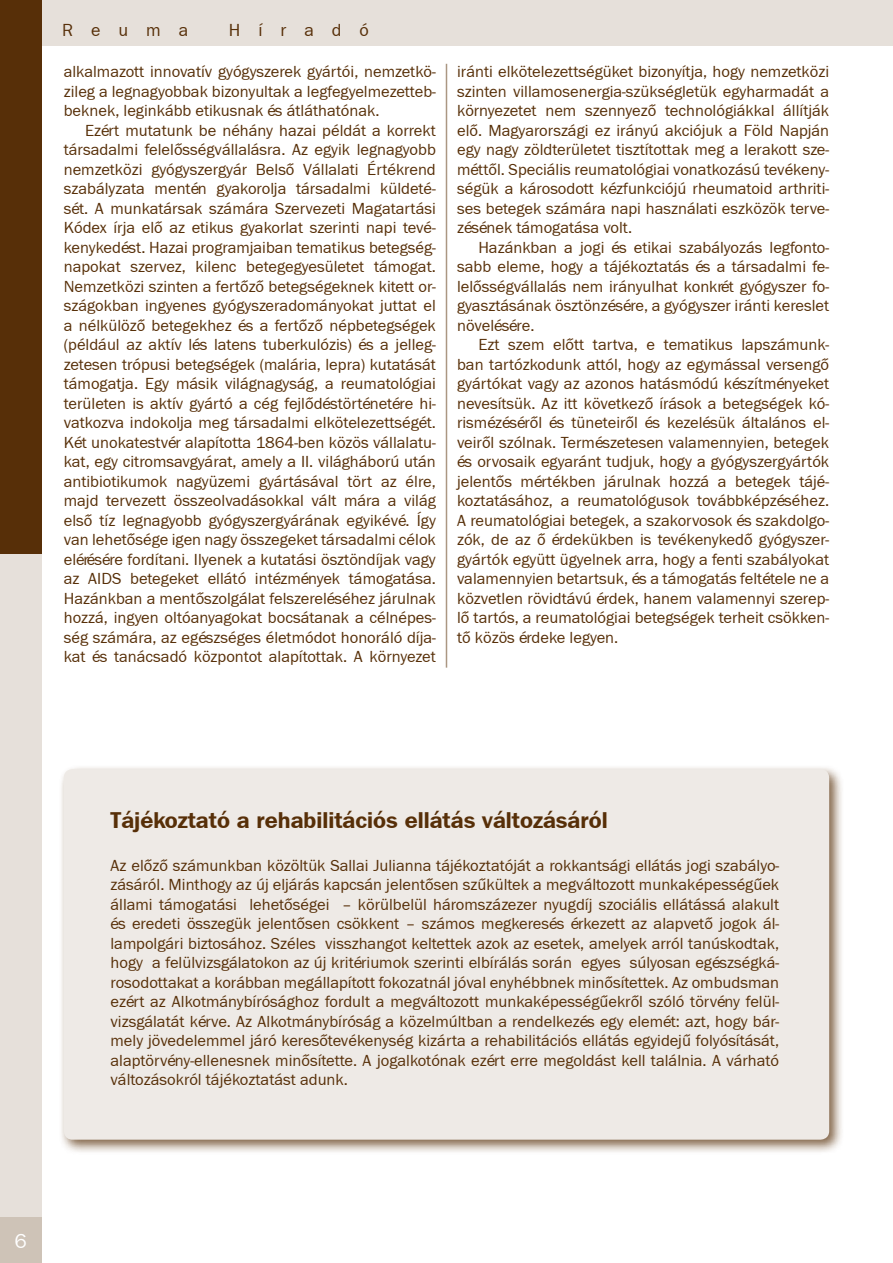
<style>
.page{position:relative;width:893px;height:1263px;background:#fff}
.page>*{position:absolute;margin:0;border:0;box-sizing:border-box;transform-origin:0 0}
.t1{font:22.5px "Franklin Gothic PFL Bold";color:#572f08}
.t2{font:21px "Franklin Gothic PFL Normal";color:#fff}
.t3{font:18px "Franklin Gothic PFL Normal";letter-spacing:1em;color:#572f08}
.t4{font:16.5px/19.5px "Franklin Gothic PFL Normal";color:#572f08;text-align:justify}
</style>
<div class="page">
<div style="left:40px;top:0;width:853px;height:46px;background:#e6e0da"></div>
<div style="left:0;top:1217px;width:42px;height:46px;background:#cec3b7"></div>
<div style="left:0;top:0;width:42px;height:555px;background:#572f08"></div>
<div style="left:0;top:554px;width:42px;height:663px;background:#e6e0da"></div>
<div style="left:59px;top:764px;width:785px;height:391px;background:#572f08;opacity:.75"></div>
<div style="left:64px;top:769px;width:765px;height:371px;background:#eeeae6;border-radius:9px"></div>
<hr style="left:446px;top:64px;width:1px;height:604px;background:#ab9783">
<p class="t3" style="left:62px;top:19px;width:127px">Reuma</p>
<p class="t3" style="left:229px;top:19px;width:142px">Híradó</p>
<p class="t4" style="left:64px;top:61px;width:374px">alkalmazott innovatív gyógyszerek gyártói, nemzetkö&shy;zileg a legnagyobbak bizonyultak a legfegyelmezetteb&shy;beknek, leginkább etikusnak és átláthatónak.</p>
<p class="t4" style="left:64px;top:120px;width:374px;text-indent:21px">Ezért mutatunk be néhány hazai példát a korrekt társadalmi felelősségvállalásra. Az egyik legnagyobb nemzetközi gyógyszergyár Belső Vállalati Értékrend szabályzata mentén gyakorolja társadalmi küldeté&shy;sét. A munkatársak számára Szervezeti Magatartási Kódex írja elő az etikus gyakorlat szerinti napi tevé&shy;kenykedést. Hazai programjaiban tematikus betegség&shy;napokat szervez, kilenc betegegyesületet támogat.<br>Nemzetközi szinten a fertőző betegségeknek kitett or&shy;szágokban ingyenes gyógyszeradományokat juttat el a nélkülöző betegekhez és a fertőző népbetegségek (például az aktív lés latens tuberkulózis) és a jelleg&shy;zetesen trópusi betegségek (malária, lepra) kutatását támogatja. Egy másik világnagyság, a reumatológiai területen is aktív gyártó a cég fejlődéstörténetére hi&shy;vatkozva indokolja meg társadalmi elkötelezettségét.<br>Két unokatestvér alapította 1864-ben közös vállalatu&shy;kat, egy citromsavgyárat, amely a II. világháború után antibiotikumok nagyüzemi gyártásával tört az élre, majd tervezett összeolvadásokkal vált mára a világ első tíz legnagyobb gyógyszergyárának egyikévé. Így van lehetősége igen nagy összegeket társadalmi célok elérésére fordítani. Ilyenek a kutatási ösztöndíjak vagy az AIDS betegeket ellátó intézmények támogatása.<br>Hazánkban a mentőszolgálat felszereléséhez járulnak hozzá, ingyen oltóanyagokat bocsátanak a célnépes&shy;ség számára, az egészséges életmódot honoráló díja&shy;kat és tanácsadó központot alapítottak. A környezet</p>
<p class="t4" style="left:457px;top:61px;width:374px">iránti elkötelezettségüket bizonyítja, hogy nemzetközi szinten villamosenergia-szükségletük egyharmadát a környezetet nem szennyező technológiákkal állítják elő. Magyarországi ez irányú akciójuk a Föld Napján egy nagy zöldterületet tisztítottak meg a lerakott sze&shy;méttől. Speciális reumatológiai vonatkozású tevékeny&shy;ségük a károsodott kézfunkciójú rheumatoid arthriti&shy;ses betegek számára napi használati eszközök terve&shy;zésének támogatása volt.</p>
<p class="t4" style="left:457px;top:237px;width:374px;text-indent:21px">Hazánkban a jogi és etikai szabályozás legfonto&shy;sabb eleme, hogy a tájékoztatás és a társadalmi fe&shy;lelősségvállalás nem irányulhat konkrét gyógyszer fo&shy;gyasztásának ösztönzésére, a gyógyszer iránti kereslet növelésére.</p>
<p class="t4" style="left:457px;top:334px;width:374px;text-indent:21px">Ezt szem előtt tartva, e tematikus lapszámunk&shy;ban tartózkodunk attól, hogy az egymással versengő gyártókat vagy az azonos hatásmódú készítményeket nevesítsük. Az itt következő írások a betegségek kó&shy;rismézéséről és tüneteiről és kezelésük általános el&shy;veiről szólnak. Természetesen valamennyien, betegek és orvosaik egyaránt tudjuk, hogy a gyógyszergyártók jelentős mértékben járulnak hozzá a betegek tájé&shy;koztatásához, a reumatológusok továbbképzéséhez.<br>A reumatológiai betegek, a szakorvosok és szakdolgo&shy;zók, de az ő érdekükben is tevékenykedő gyógyszer&shy;gyártók együtt ügyelnek arra, hogy a fenti szabályokat valamennyien betartsuk, és a támogatás feltétele ne a közvetlen rövidtávú érdek, hanem valamennyi szerep&shy;lő tartós, a reumatológiai betegségek terheit csökken&shy;tő közös érdeke legyen.</p>
<h1 class="t1" style="left:111px;top:806px;width:499px">Tájékoztató a rehabilitációs ellátás változásáról</h1>
<p class="t4" style="left:111px;top:855px;width:670px">Az előző számunkban közöltük Sallai Julianna tájékoztatóját a rokkantsági ellátás jogi szabályo&shy;zásáról. Minthogy az új eljárás kapcsán jelentősen szűkültek a megváltozott munkaképességűek állami támogatási lehetőségei – körülbelül háromszázezer nyugdíj szociális ellátássá alakult és eredeti összegük jelentősen csökkent – számos megkeresés érkezett az alapvető jogok ál&shy;lampolgári biztosához. Széles visszhangot keltettek azok az esetek, amelyek arról tanúskodtak, hogy a felülvizsgálatokon az új kritériumok szerinti elbírálás során egyes súlyosan egészségká&shy;rosodottakat a korábban megállapított fokozatnál jóval enyhébbnek minősítettek. Az ombudsman ezért az Alkotmánybírósághoz fordult a megváltozott munkaképességűekről szóló törvény felül&shy;vizsgálatát kérve. Az Alkotmánybíróság a közelmúltban a rendelkezés egy elemét: azt, hogy bár&shy;mely jövedelemmel járó keresőtevékenység kizárta a rehabilitációs ellátás egyidejű folyósítását, alaptörvény-ellenesnek minősítette. A jogalkotónak ezért erre megoldást kell találnia. A várható változásokról tájékoztatást adunk.</p>
<p class="t2" style="left:15px;top:1228px;width:14px">6</p>
</div>
